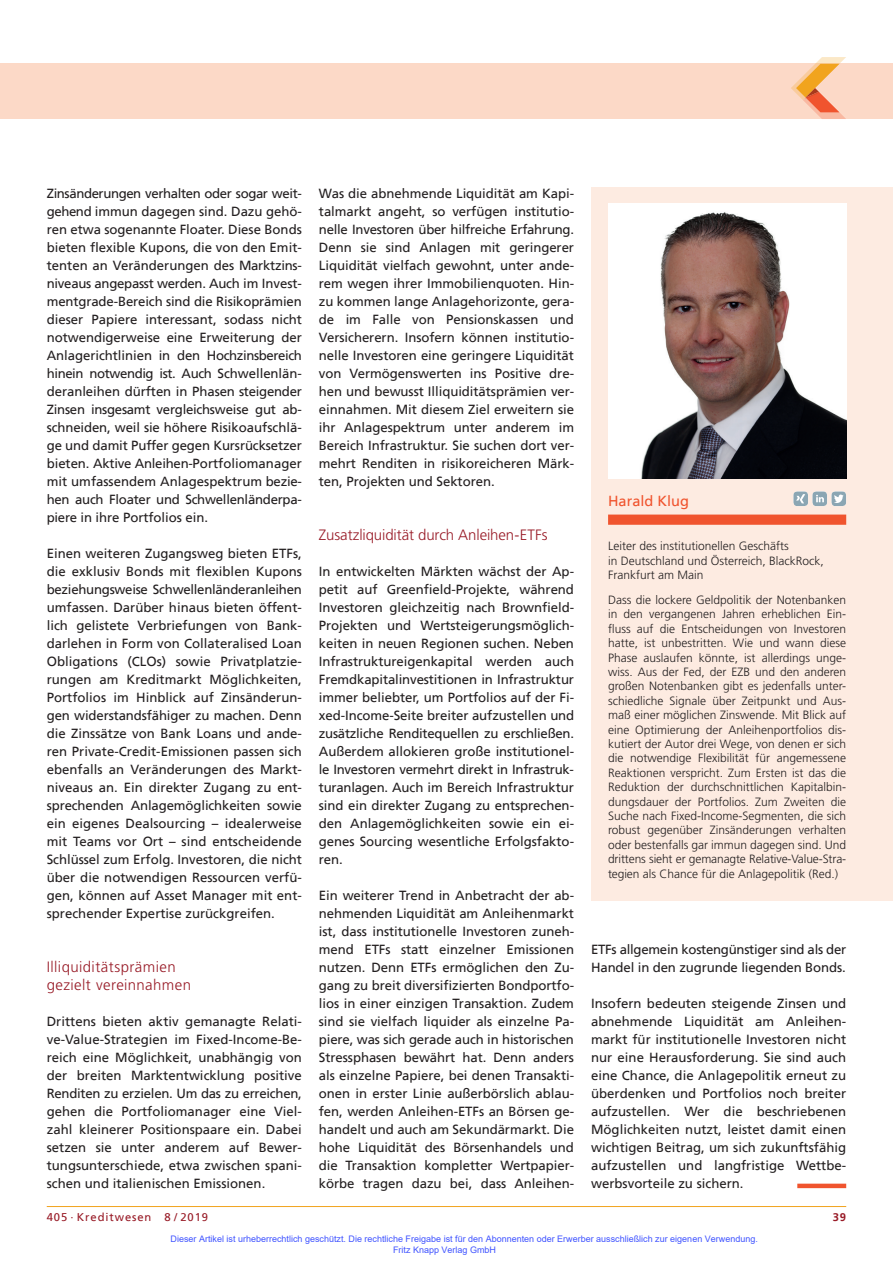
<style>
.page{position:relative;width:893px;height:1263px;background:#fff}
.page>*{position:absolute;margin:0;border:0;box-sizing:border-box;transform-origin:0 0}
.t1{font:300 15px/18px "Frutiger";letter-spacing:.02em;color:#981a26}
.t2{font:300 15px "Frutiger";letter-spacing:-.01em;color:#981a26}
.t3{font:14.55px "Frutiger";color:#f0542e}
.t4{font:13.2px/18px "Frutiger";letter-spacing:-.005em;color:#231f20;text-align:justify}
.t5{font:300 12px/14.4px "Frutiger";color:#231f20}
.t6{font:11.25px "Frutiger";letter-spacing:.08em;color:#981a26}
.t7{font:700 11.25px "Frutiger";color:#981a26}
.t8{font:9px/10.8px "Arial";color:#4054ff}
</style>
<div class="page">
<hr style="left:47px;top:1206px;width:799px;height:1px;background:#f1a31e">
<div style="left:0;top:64px;width:893px;height:55px;background:#fcd9c7"></div>
<svg style="left:791px;top:57px;width:55px;height:62px"></svg>
<div style="left:797px;top:1183px;width:49px;height:5px;background:#f0542e"></div>
<div style="left:591px;top:187px;width:302px;height:713px;background:#fdebe1"></div>
<div style="left:608px;top:514px;width:238px;height:11px;background:#f0542e"></div>
<img style="left:608px;top:204px;width:238px;height:274px">
<svg style="left:793px;top:491px;width:53px;height:15px"></svg>
<p class="t4" style="left:47px;top:185px;width:257px">Zinsänderungen verhalten oder sogar weit&shy;gehend immun dagegen sind. Dazu gehö&shy;ren etwa sogenannte Floater. Diese Bonds bieten flexible Kupons, die von den Emit&shy;tenten an Veränderungen des Marktzins&shy;niveaus angepasst werden. Auch im Invest&shy;mentgrade-Bereich sind die Risikoprämien dieser Papiere interessant, sodass nicht notwendigerweise eine Erweiterung der Anlagerichtlinien in den Hochzinsbereich hinein notwendig ist. Auch Schwellenlän&shy;deranleihen dürften in Phasen steigender Zinsen insgesamt vergleichsweise gut ab&shy;schneiden, weil sie höhere Risikoaufschlä&shy;ge und damit Puffer gegen Kursrücksetzer bieten. Aktive Anleihen-Portfoliomanager mit umfassendem Anlagespektrum bezie&shy;hen auch Floater und Schwellenländerpa&shy;piere in ihre Portfolios ein.</p>
<p class="t4" style="left:47px;top:545px;width:257px">Einen weiteren Zugangsweg bieten ETFs, die exklusiv Bonds mit flexiblen Kupons beziehungsweise Schwellenländeranleihen umfassen. Darüber hinaus bieten öffent&shy;lich gelistete Verbriefungen von Bank&shy;darlehen in Form von Collateralised Loan Obligations (CLOs) sowie Privatplatzie&shy;rungen am Kreditmarkt Möglichkeiten, Portfolios im Hinblick auf Zinsänderun&shy;gen widerstandsfähiger zu machen. Denn die Zinssätze von Bank Loans und ande&shy;ren Private-Credit-Emissionen passen sich ebenfalls an Veränderungen des Markt&shy;niveaus an. Ein direkter Zugang zu ent&shy;sprechenden Anlagemöglichkeiten sowie ein eigenes Dealsourcing – idealerweise mit Teams vor Ort – sind entscheidende Schlüssel zum Erfolg. Investoren, die nicht über die notwendigen Ressourcen verfü&shy;gen, können auf Asset Manager mit ent&shy;sprechender Expertise zurückgreifen.</p>
<p class="t1" style="left:47px;top:958px;width:146px">Illiquiditätsprämien gezielt vereinnahmen</p>
<p class="t4" style="left:47px;top:1013px;width:257px">Drittens bieten aktiv gemanagte Relati&shy;ve-Value-Strategien im Fixed-Income-Be&shy;reich eine Möglichkeit, unabhängig von der breiten Marktentwicklung positive Renditen zu erzielen. Um das zu erreichen, gehen die Portfoliomanager eine Viel&shy;zahl kleinerer Positionspaare ein. Dabei setzen sie unter anderem auf Bewer&shy;tungsunterschiede, etwa zwischen spani&shy;schen und italienischen Emissionen.</p>
<p class="t4" style="left:319px;top:185px;width:257px">Was die abnehmende Liquidität am Kapi&shy;talmarkt angeht, so verfügen institutio&shy;nelle Investoren über hilfreiche Erfahrung.<br>Denn sie sind Anlagen mit geringerer Liquidität vielfach gewohnt, unter ande&shy;rem wegen ihrer Immobilienquoten. Hin&shy;zu kommen lange Anlagehorizonte, gera&shy;de im Falle von Pensionskassen und Versicherern. Insofern können institutio&shy;nelle Investoren eine geringere Liquidität von Vermögenswerten ins Positive dre&shy;hen und bewusst Illiquiditätsprämien ver&shy;einnahmen. Mit diesem Ziel erweitern sie ihr Anlagespektrum unter anderem im Bereich Infrastruktur. Sie suchen dort ver&shy;mehrt Renditen in risikoreicheren Märk&shy;ten, Projekten und Sektoren.</p>
<p class="t2" style="left:319px;top:526px;width:230px">Zusatzliquidität durch Anleihen-ETFs</p>
<p class="t4" style="left:319px;top:563px;width:257px">In entwickelten Märkten wächst der Ap&shy;petit auf Greenfield-Projekte, während Investoren gleichzeitig nach Brownfield-Projekten und Wertsteigerungsmöglich&shy;keiten in neuen Regionen suchen. Neben Infrastruktureigenkapital werden auch Fremdkapitalinvestitionen in Infrastruktur immer beliebter, um Portfolios auf der Fi&shy;xed-Income-Seite breiter aufzustellen und zusätzliche Renditequellen zu erschließen.<br>Außerdem allokieren große institutionel&shy;le Investoren vermehrt direkt in Infrastruk&shy;turanlagen. Auch im Bereich Infrastruktur sind ein direkter Zugang zu entsprechen&shy;den Anlagemöglichkeiten sowie ein ei&shy;genes Sourcing wesentliche Erfolgsfakto&shy;ren.</p>
<p class="t4" style="left:319px;top:887px;width:257px">Ein weiterer Trend in Anbetracht der ab&shy;nehmenden Liquidität am Anleihenmarkt ist, dass institutionelle Investoren zuneh&shy;mend ETFs statt einzelner Emissionen nutzen. Denn ETFs ermöglichen den Zu&shy;gang zu breit diversifizierten Bondportfo&shy;lios in einer einzigen Transaktion. Zudem sind sie vielfach liquider als einzelne Pa&shy;piere, was sich gerade auch in historischen Stressphasen bewährt hat. Denn anders als einzelne Papiere, bei denen Transakti&shy;onen in erster Linie außerbörslich ablau&shy;fen, werden Anleihen-ETFs an Börsen ge&shy;handelt und auch am Sekundärmarkt. Die hohe Liquidität des Börsenhandels und die Transaktion kompletter Wertpapier&shy;körbe tragen dazu bei, dass Anleihen-</p>
<p class="t3" style="left:608px;top:494px;width:82px">Harald Klug</p>
<p class="t5" style="left:608px;top:539px;width:217px">Leiter des institutionellen Geschäfts<br>in Deutschland und Österreich, BlackRock,<br>Frankfurt am Main</p>
<p class="t5" style="left:608px;top:592px;width:240px;text-align:justify">Dass die lockere Geldpolitik der Notenbanken in den vergangenen Jahren erheblichen Ein&shy;fluss auf die Entscheidungen von Investoren hatte, ist unbestritten. Wie und wann diese Phase auslaufen könnte, ist allerdings unge&shy;wiss. Aus der Fed, der EZB und den anderen großen Notenbanken gibt es jedenfalls unter&shy;schiedliche Signale über Zeitpunkt und Aus&shy;maß einer möglichen Zinswende. Mit Blick auf eine Optimierung der Anleihenportfolios dis&shy;kutiert der Autor drei Wege, von denen er sich die notwendige Flexibilität für angemessene Reaktionen verspricht. Zum Ersten ist das die Reduktion der durchschnittlichen Kapitalbin&shy;dungsdauer der Portfolios. Zum Zweiten die Suche nach Fixed-Income-Segmenten, die sich robust gegenüber Zinsänderungen verhalten oder bestenfalls gar immun dagegen sind. Und drittens sieht er gemanagte Relative-Value-Stra&shy;tegien als Chance für die Anlagepolitik (Red.)</p>
<p class="t4" style="left:591px;top:941px;width:257px">ETFs allgemein kostengünstiger sind als der<br>Handel in den zugrunde liegenden Bonds.</p>
<p class="t4" style="left:591px;top:995px;width:257px">Insofern bedeuten steigende Zinsen und abnehmende Liquidität am Anleihen&shy;markt für institutionelle Investoren nicht nur eine Herausforderung. Sie sind auch eine Chance, die Anlagepolitik erneut zu überdenken und Portfolios noch breiter aufzustellen. Wer die beschriebenen Möglichkeiten nutzt, leistet damit einen wichtigen Beitrag, um sich zukunftsfähig aufzustellen und langfristige Wettbe&shy;werbsvorteile zu sichern.</p>
<p class="t6" style="left:47px;top:1211px;width:163px">405 · Kreditwesen 8 / 2019</p>
<p class="t7" style="left:833px;top:1211px;width:15px">39</p>
<p class="t8" style="left:393px;top:1233px;width:366px;text-indent:-223px">Dieser Artikel ist urheberrechtlich geschützt. Die rechtliche Freigabe ist für den Abonnenten oder Erwerber ausschließlich zur eigenen Verwendung.<br>Fritz Knapp Verlag GmbH</p>
</div>
